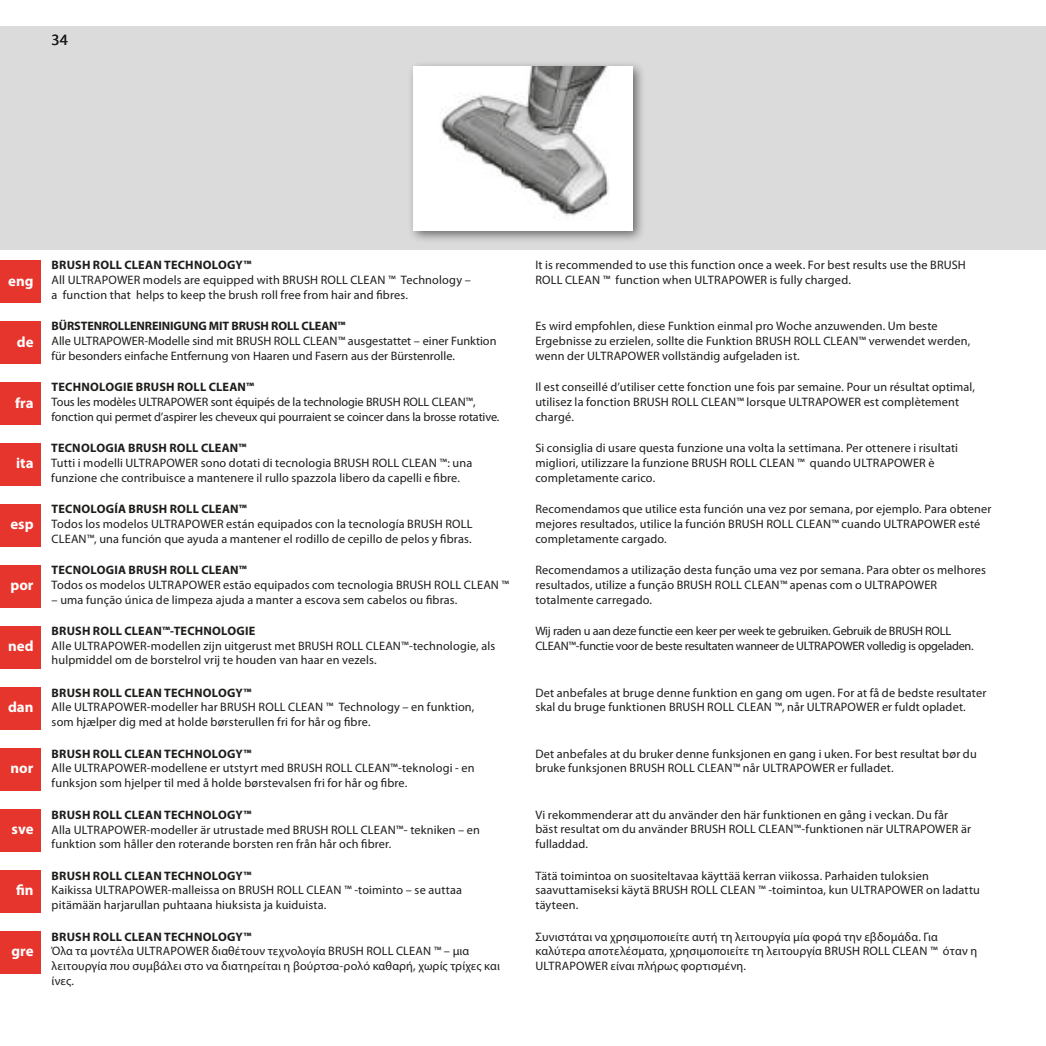
<style>
.page{position:relative;width:1046px;height:1046px;background:#fff}
.page>*{position:absolute;margin:0;border:0;box-sizing:border-box;transform-origin:0 0}
.t1{font:15.75px "Myriad Pro";color:#1d1d1b}
.t2{font:700 14.88px "Myriad Pro";color:#fff}
.t3{font:12.25px/14.7px "Myriad Pro";letter-spacing:.01em;color:#1d1d1b}
.t4{font:700 12.25px "Myriad Pro";letter-spacing:.015em;color:#1d1d1b}
.t5{font:12.25px/14.7px "Myriad Pro";letter-spacing:-.01em;color:#1d1d1b}
.t6{font:12.25px/14.7px "Myriad Pro";letter-spacing:-.02em;color:#1d1d1b}
.t7{font:700 12.25px "Myriad Pro";letter-spacing:-.01em;color:#1d1d1b}
</style>
<div class="page">
<div style="left:0;top:27px;width:1046px;height:223px;background:#dbdbdb"></div>
<svg style="left:411px;top:64px;width:231px;height:176px"></svg>
<img style="left:414px;top:67px;width:218px;height:163px">
<div style="left:0;top:260px;width:41px;height:43px;background:#e6352c"></div>
<div style="left:0;top:321px;width:41px;height:43px;background:#e6352c"></div>
<div style="left:0;top:382px;width:41px;height:43px;background:#e6352c"></div>
<div style="left:0;top:443px;width:41px;height:43px;background:#e6352c"></div>
<div style="left:0;top:504px;width:41px;height:43px;background:#e6352c"></div>
<div style="left:0;top:565px;width:41px;height:43px;background:#e6352c"></div>
<div style="left:0;top:626px;width:41px;height:43px;background:#e6352c"></div>
<div style="left:0;top:687px;width:41px;height:43px;background:#e6352c"></div>
<div style="left:0;top:748px;width:41px;height:43px;background:#e6352c"></div>
<div style="left:0;top:809px;width:41px;height:43px;background:#e6352c"></div>
<div style="left:0;top:870px;width:41px;height:43px;background:#e6352c"></div>
<div style="left:0;top:931px;width:41px;height:43px;background:#e6352c"></div>
<p class="t1" style="left:52px;top:31px;width:18px">34</p>
<p class="t2" style="left:8px;top:272px;width:27px">eng</p>
<p class="t2" style="left:17px;top:333px;width:18px">de</p>
<p class="t2" style="left:15px;top:394px;width:20px">fra</p>
<p class="t2" style="left:16px;top:455px;width:19px">ita</p>
<p class="t2" style="left:10px;top:516px;width:25px">esp</p>
<p class="t2" style="left:10px;top:577px;width:25px">por</p>
<p class="t2" style="left:8px;top:638px;width:27px">ned</p>
<p class="t2" style="left:8px;top:699px;width:27px">dan</p>
<p class="t2" style="left:11px;top:760px;width:24px">nor</p>
<p class="t2" style="left:12px;top:821px;width:23px">sve</p>
<p class="t2" style="left:16px;top:881px;width:19px">fin</p>
<p class="t2" style="left:11px;top:942px;width:24px">gre</p>
<p class="t4" style="left:52px;top:259px;width:201px">BRUSH ROLL CLEAN TECHNOLOGY™</p>
<p class="t3" style="left:52px;top:273px;width:421px">All ULTRAPOWER models are equipped with BRUSH ROLL CLEAN ™ Technology – a function that helps to keep the brush roll free from hair and fibres.</p>
<p class="t7" style="left:52px;top:320px;width:295px">BÜRSTENROLLENREINIGUNG MIT BRUSH ROLL CLEAN™</p>
<p class="t3" style="left:52px;top:334px;width:446px">Alle ULTRAPOWER-Modelle sind mit BRUSH ROLL CLEAN™ ausgestattet – einer Funktion für besonders einfache Entfernung von Haaren und Fasern aus der Bürstenrolle.</p>
<p class="t4" style="left:52px;top:381px;width:204px">TECHNOLOGIE BRUSH ROLL CLEAN™</p>
<p class="t5" style="left:52px;top:395px;width:449px">Tous les modèles ULTRAPOWER sont équipés de la technologie BRUSH ROLL CLEAN™, fonction qui permet d’aspirer les cheveux qui pourraient se coincer dans la brosse rotative.</p>
<p class="t4" style="left:51px;top:442px;width:197px">TECNOLOGIA BRUSH ROLL CLEAN™</p>
<p class="t3" style="left:51px;top:456px;width:422px">Tutti i modelli ULTRAPOWER sono dotati di tecnologia BRUSH ROLL CLEAN ™: una funzione che contribuisce a mantenere il rullo spazzola libero da capelli e fibre.</p>
<p class="t4" style="left:52px;top:503px;width:197px">TECNOLOGÍA BRUSH ROLL CLEAN™</p>
<p class="t3" style="left:52px;top:517px;width:422px">Todos los modelos ULTRAPOWER están equipados con la tecnología BRUSH ROLL<br>CLEAN™, una función que ayuda a mantener el rodillo de cepillo de pelos y fibras.</p>
<p class="t4" style="left:52px;top:564px;width:197px">TECNOLOGIA BRUSH ROLL CLEAN™</p>
<p class="t3" style="left:52px;top:578px;width:459px">Todos os modelos ULTRAPOWER estão equipados com tecnologia BRUSH ROLL CLEAN ™</p>
<p class="t3" style="left:52px;top:592px;width:407px">– uma função única de limpeza ajuda a manter a escova sem cabelos ou fibras.</p>
<p class="t4" style="left:52px;top:624px;width:205px">BRUSH ROLL CLEAN™-TECHNOLOGIE</p>
<p class="t3" style="left:52px;top:638px;width:445px">Alle ULTRAPOWER-modellen zijn uitgerust met BRUSH ROLL CLEAN™-technologie, als hulpmiddel om de borstelrol vrij te houden van haar en vezels.</p>
<p class="t4" style="left:52px;top:686px;width:201px">BRUSH ROLL CLEAN TECHNOLOGY™</p>
<p class="t3" style="left:52px;top:700px;width:424px">Alle ULTRAPOWER-modeller har BRUSH ROLL CLEAN ™ Technology – en funktion, som hjælper dig med at holde børsterullen fri for hår og fibre.</p>
<p class="t4" style="left:52px;top:747px;width:201px">BRUSH ROLL CLEAN TECHNOLOGY™</p>
<p class="t3" style="left:52px;top:761px;width:424px">Alle ULTRAPOWER-modellene er utstyrt med BRUSH ROLL CLEAN™-teknologi - en funksjon som hjelper til med å holde børstevalsen fri for hår og fibre.</p>
<p class="t4" style="left:52px;top:808px;width:201px">BRUSH ROLL CLEAN TECHNOLOGY™</p>
<p class="t3" style="left:52px;top:822px;width:430px">Alla ULTRAPOWER-modeller är utrustade med BRUSH ROLL CLEAN™- tekniken – en funktion som håller den roterande borsten ren från hår och fibrer.</p>
<p class="t4" style="left:52px;top:869px;width:201px">BRUSH ROLL CLEAN TECHNOLOGY™</p>
<p class="t3" style="left:52px;top:883px;width:412px">Kaikissa ULTRAPOWER-malleissa on BRUSH ROLL CLEAN ™ -toiminto – se auttaa pitämään harjarullan puhtaana hiuksista ja kuiduista.</p>
<p class="t4" style="left:52px;top:930px;width:201px">BRUSH ROLL CLEAN TECHNOLOGY™</p>
<p class="t3" style="left:52px;top:944px;width:450px">Όλα τα μοντέλα ULTRAPOWER διαθέτουν τεχνολογία BRUSH ROLL CLEAN ™ – μια λειτουργία που συμβάλει στο να διατηρείται η βούρτσα-ρολό καθαρή, χωρίς τρίχες και ίνες.</p>
<p class="t3" style="left:535px;top:258px;width:432px">It is recommended to use this function once a week. For best results use the BRUSH<br>ROLL CLEAN ™ function when ULTRAPOWER is fully charged.</p>
<p class="t3" style="left:535px;top:319px;width:436px">Es wird empfohlen, diese Funktion einmal pro Woche anzuwenden. Um beste<br>Ergebnisse zu erzielen, sollte die Funktion BRUSH ROLL CLEAN™ verwendet werden, wenn der ULTRAPOWER vollständig aufgeladen ist.</p>
<p class="t3" style="left:535px;top:380px;width:441px">Il est conseillé d’utiliser cette fonction une fois par semaine. Pour un résultat optimal, utilisez la fonction BRUSH ROLL CLEAN™ lorsque ULTRAPOWER est complètement chargé.</p>
<p class="t3" style="left:535px;top:441px;width:424px">Si consiglia di usare questa funzione una volta la settimana. Per ottenere i risultati migliori, utilizzare la funzione BRUSH ROLL CLEAN ™ quando ULTRAPOWER è completamente carico.</p>
<p class="t3" style="left:535px;top:502px;width:458px">Recomendamos que utilice esta función una vez por semana, por ejemplo. Para obtener mejores resultados, utilice la función BRUSH ROLL CLEAN™ cuando ULTRAPOWER esté completamente cargado.</p>
<p class="t3" style="left:535px;top:563px;width:452px">Recomendamos a utilização desta função uma vez por semana. Para obter os melhores resultados, utilize a função BRUSH ROLL CLEAN™ apenas com o ULTRAPOWER totalmente carregado.</p>
<p class="t6" style="left:535px;top:624px;width:440px">Wij raden u aan deze functie een keer per week te gebruiken. Gebruik de BRUSH ROLL<br>CLEAN™-functie voor de beste resultaten wanneer de ULTRAPOWER volledig is opgeladen.</p>
<p class="t3" style="left:535px;top:685px;width:452px">Det anbefales at bruge denne funktion en gang om ugen. For at få de bedste resultater skal du bruge funktionen BRUSH ROLL CLEAN ™, når ULTRAPOWER er fuldt opladet.</p>
<p class="t3" style="left:535px;top:746px;width:443px">Det anbefales at du bruker denne funksjonen en gang i uken. For best resultat bør du bruke funksjonen BRUSH ROLL CLEAN™ når ULTRAPOWER er fulladet.</p>
<p class="t3" style="left:535px;top:807px;width:437px">Vi rekommenderar att du använder den här funktionen en gång i veckan. Du får bäst resultat om du använder BRUSH ROLL CLEAN™-funktionen när ULTRAPOWER är fulladdad.</p>
<p class="t3" style="left:535px;top:868px;width:446px">Tätä toimintoa on suositeltavaa käyttää kerran viikossa. Parhaiden tuloksien saavuttamiseksi käytä BRUSH ROLL CLEAN ™ -toimintoa, kun ULTRAPOWER on ladattu täyteen.</p>
<p class="t3" style="left:535px;top:929px;width:443px">Συνιστάται να χρησιμοποιείτε αυτή τη λειτουργία μία φορά την εβδομάδα. Για καλύτερα αποτελέσματα, χρησιμοποιείτε τη λειτουργία BRUSH ROLL CLEAN ™ όταν η<br>ULTRAPOWER είναι πλήρως φορτισμένη.</p>
</div>
